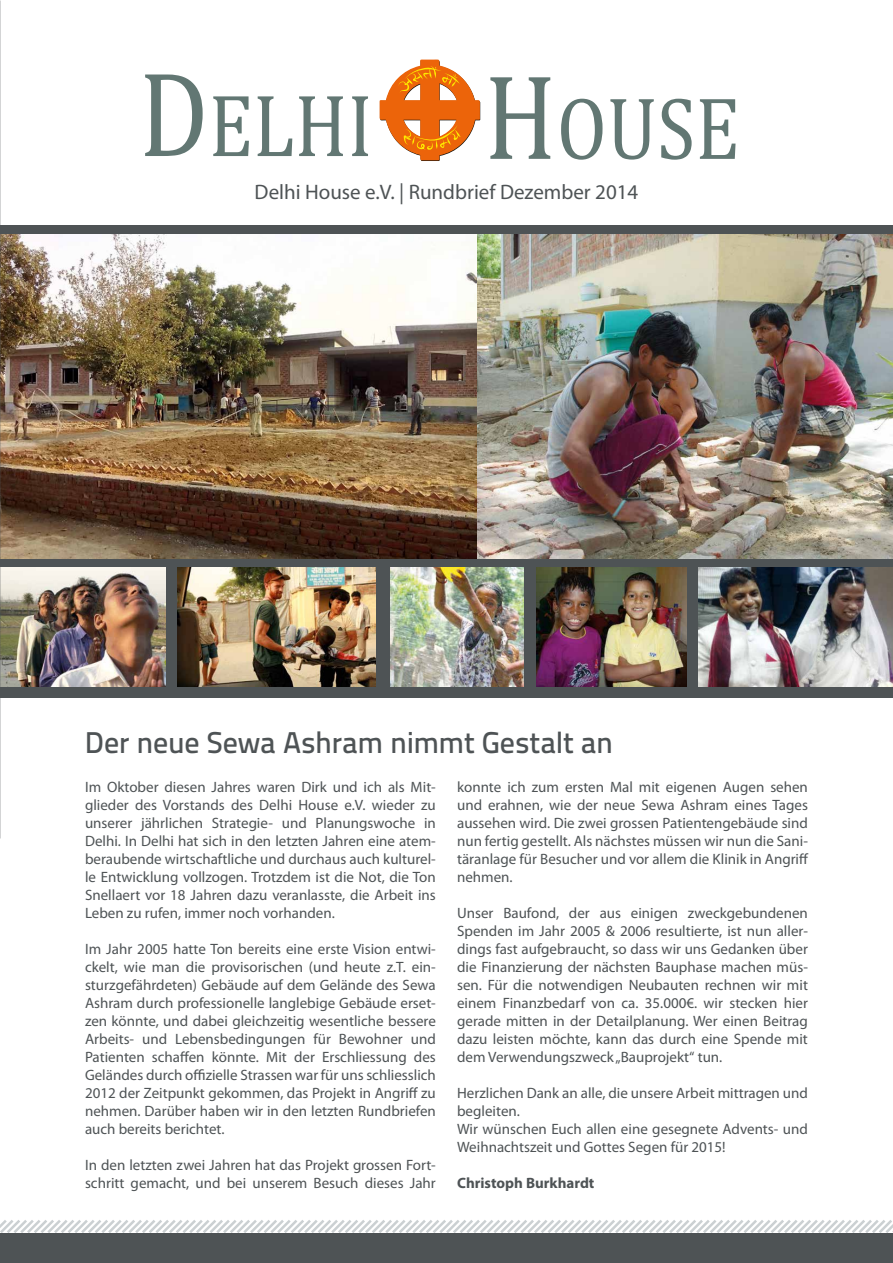
<style>
.page{position:relative;width:893px;height:1263px;background:#fff}
.page>*{position:absolute;margin:0;border:0;box-sizing:border-box;transform-origin:0 0}
.t1{font:89.4px "Cambria";color:#627773;scale:.86 1}
.t2{font:500 30px "Titillium Text 22 L";letter-spacing:-.01em;color:#4e5355}
.t3{font:21px "Myriad Pro";color:#4e5355}
.t4{font:15px/18px "Myriad Pro";color:#4e5355;text-align:justify}
.t5{font:700 15px "Myriad Pro";color:#4e5355}
.s1{font-size:122.25px}
</style>
<div class="page">
<svg style="left:0;top:1220px;width:893px;height:13px"></svg>
<div style="left:0;top:1233px;width:893px;height:30px;background:#4e5355"></div>
<div style="left:0;top:225px;width:893px;height:472px;background:#4e5355"></div>
<svg style="left:380px;top:59px;width:100px;height:102px"></svg>
<img style="left:0;top:235px;width:893px;height:323px">
<img style="left:178px;top:568px;width:198px;height:118px">
<img style="left:0;top:568px;width:166px;height:118px">
<img style="left:390px;top:568px;width:134px;height:118px">
<img style="left:537px;top:568px;width:149px;height:118px">
<img style="left:698px;top:568px;width:195px;height:118px">
<h1 class="t1" style="left:139px;top:74px;width:700px"><span class="s1">D</span>ELHI <span class="s1">H</span>OUSE</h1>
<h3 class="t3" style="left:255px;top:179px;width:385px">Delhi House e.V. | Rundbrief Dezember 2014</h3>
<h2 class="t2" style="left:85px;top:720px;width:530px">Der neue Sewa Ashram nimmt Gestalt an</h2>
<p class="t4" style="left:85px;top:778px;width:352px">Im Oktober diesen Jahres waren Dirk und ich als Mit&shy;glieder des Vorstands des Delhi House e.V. wieder zu unserer jährlichen Strategie- und Planungswoche in Delhi. In Delhi hat sich in den letzten Jahren eine atem&shy;beraubende wirtschaftliche und durchaus auch kulturel&shy;le Entwicklung vollzogen. Trotzdem ist die Not, die Ton Snellaert vor 18 Jahren dazu veranlasste, die Arbeit ins Leben zu rufen, immer noch vorhanden.</p>
<p class="t4" style="left:85px;top:940px;width:352px">Im Jahr 2005 hatte Ton bereits eine erste Vision entwi&shy;ckelt, wie man die provisorischen (und heute z.T. ein&shy;sturzgefährdeten) Gebäude auf dem Gelände des Sewa Ashram durch professionelle langlebige Gebäude erset&shy;zen könnte, und dabei gleichzeitig wesentliche bessere Arbeits- und Lebensbedingungen für Bewohner und Patienten schaffen könnte. Mit der Erschliessung des Geländes durch offizielle Strassen war für uns schliesslich 2012 der Zeitpunkt gekommen, das Projekt in Angriff zu nehmen. Darüber haben wir in den letzten Rundbriefen auch bereits berichtet.</p>
<p class="t4" style="left:85px;top:1156px;width:352px">In den letzten zwei Jahren hat das Projekt grossen Fort&shy;schritt gemacht, und bei unserem Besuch dieses Jahr</p>
<p class="t4" style="left:457px;top:778px;width:353px">konnte ich zum ersten Mal mit eigenen Augen sehen und erahnen, wie der neue Sewa Ashram eines Tages aussehen wird. Die zwei grossen Patientengebäude sind nun fertig gestellt. Als nächstes müssen wir nun die Sani&shy;täranlage für Besucher und vor allem die Klinik in Angriff nehmen.</p>
<p class="t4" style="left:457px;top:904px;width:352px">Unser Baufond, der aus einigen zweckgebundenen Spenden im Jahr 2005 &amp; 2006 resultierte, ist nun aller&shy;dings fast aufgebraucht, so dass wir uns Gedanken über die Finanzierung der nächsten Bauphase machen müs&shy;sen. Für die notwendigen Neubauten rechnen wir mit einem Finanzbedarf von ca. 35.000€. wir stecken hier gerade mitten in der Detailplanung. Wer einen Beitrag dazu leisten möchte, kann das durch eine Spende mit dem Verwendungszweck „Bauprojekt“ tun.</p>
<p class="t4" style="left:457px;top:1084px;width:352px;text-align:left">Herzlichen Dank an alle, die unsere Arbeit mittragen und begleiten.<br>Wir wünschen Euch allen eine gesegnete Advents- und Weihnachtszeit und Gottes Segen für 2015!</p>
<p class="t5" style="left:457px;top:1173px;width:139px">Christoph Burkhardt</p>
</div>
